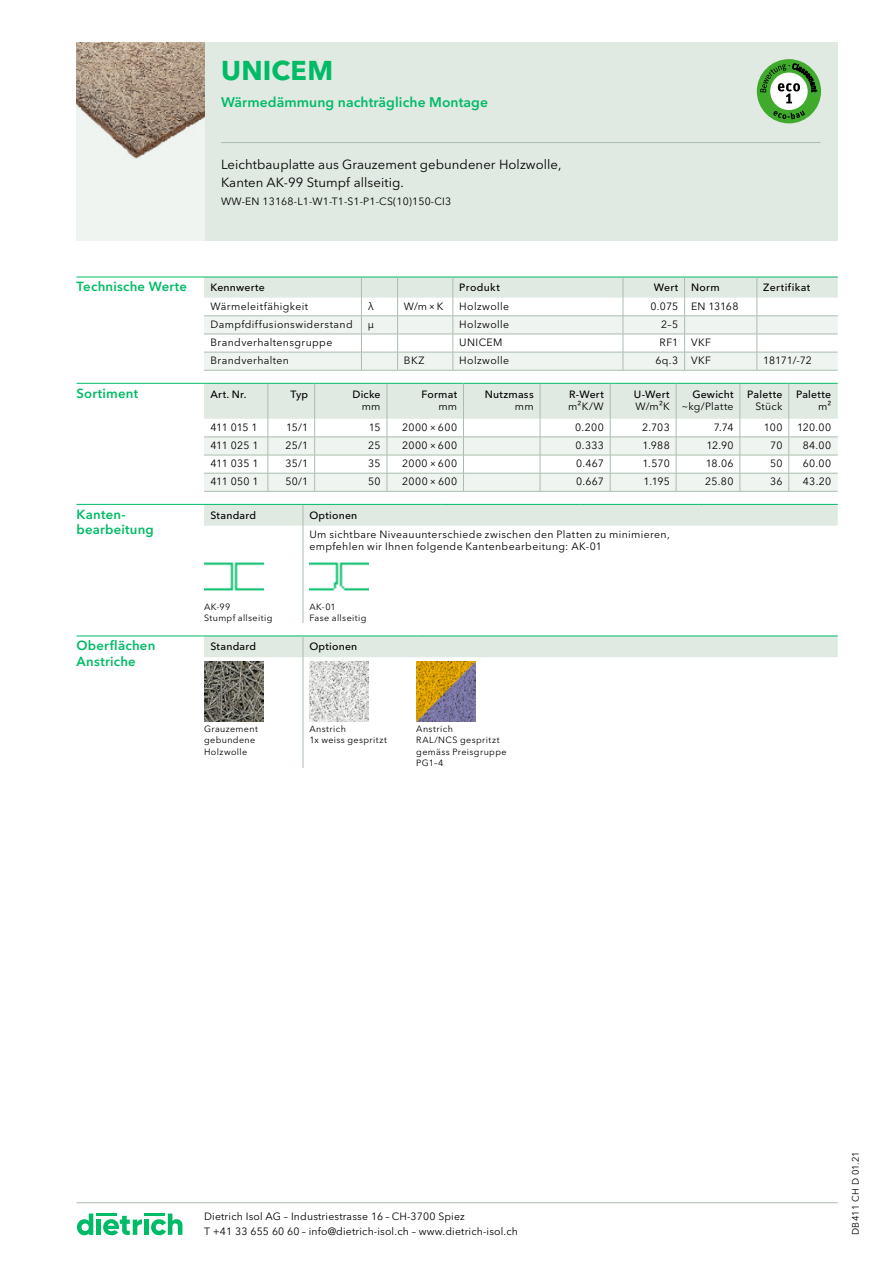
<style>
.page{position:relative;width:893px;height:1263px;background:#fff}
.page>*{position:absolute;margin:0;border:0;box-sizing:border-box;transform-origin:0 0}
.t1{font:700 27px "Avenir Next W1 G";letter-spacing:.01em;color:#0b6}
.t2{font:600 13.8px "Avenir Next W1 G";letter-spacing:.005em;color:#0b6}
.t3{font:13.2px/18px "Avenir Next W1 G";letter-spacing:.005em;color:#000}
.t4{font:600 13.2px/15.8px "Avenir Next W1 G";letter-spacing:.015em;color:#0b6}
.t5{font:10.5px/12.5px "Avenir Next W1 G";letter-spacing:.03em;color:#000}
.t6{font:500 10.5px "Avenir Next W1 G";letter-spacing:.02em;color:#000}
.t7{font:10.5px "Avenir Next W1 G";color:#000}
.t8{font:500 10.5px "Avenir Next W1 G";letter-spacing:.04em;color:#000}
.t9{font:9.3px "Avenir Next W1 G";letter-spacing:.025em;color:#000}
.t10{font:9px/11.2px "Avenir Next W1 G";letter-spacing:.04em;color:#000}
</style>
<div class="page">
<div style="left:204px;top:43px;width:634px;height:198px;background:#e1e9e3"></div>
<img style="left:77px;top:43px;width:127px;height:198px">
<hr style="left:77px;top:277px;width:127px;height:1px;background:#0b6">
<hr style="left:204px;top:370px;width:157px;height:1px;background:#aabdad">
<hr style="left:361px;top:370px;width:37px;height:1px;background:#aabdad">
<hr style="left:398px;top:370px;width:55px;height:1px;background:#aabdad">
<hr style="left:453px;top:370px;width:170px;height:1px;background:#aabdad">
<hr style="left:623px;top:370px;width:62px;height:1px;background:#aabdad">
<hr style="left:685px;top:370px;width:72px;height:1px;background:#aabdad">
<svg style="left:204px;top:277px;width:634px;height:93px"></svg>
<hr style="left:757px;top:352px;width:81px;height:1px;background:#aabdad">
<hr style="left:757px;top:370px;width:81px;height:1px;background:#aabdad">
<hr style="left:77px;top:383px;width:127px;height:1px;background:#0b6">
<hr style="left:789px;top:491px;width:49px;height:1px;background:#aabdad">
<hr style="left:740px;top:491px;width:49px;height:1px;background:#aabdad">
<hr style="left:204px;top:491px;width:64px;height:1px;background:#aabdad">
<svg style="left:204px;top:383px;width:634px;height:108px"></svg>
<hr style="left:268px;top:491px;width:47px;height:1px;background:#aabdad">
<hr style="left:315px;top:491px;width:72px;height:1px;background:#aabdad">
<hr style="left:387px;top:491px;width:76px;height:1px;background:#aabdad">
<hr style="left:463px;top:491px;width:77px;height:1px;background:#aabdad">
<hr style="left:540px;top:491px;width:70px;height:1px;background:#aabdad">
<hr style="left:610px;top:491px;width:66px;height:1px;background:#aabdad">
<hr style="left:676px;top:491px;width:64px;height:1px;background:#aabdad">
<hr style="left:77px;top:504px;width:127px;height:1px;background:#0b6">
<svg style="left:204px;top:504px;width:634px;height:22px;background:#d8e7de"></svg>
<hr style="left:303px;top:526px;width:1px;height:30px;background:#aabdad">
<hr style="left:303px;top:556px;width:1px;height:43px;background:#aabdad">
<svg style="left:303px;top:599px;width:1px;height:24px"></svg>
<img style="left:204px;top:562px;width:60px;height:29px">
<img style="left:309px;top:562px;width:60px;height:29px">
<hr style="left:77px;top:635px;width:127px;height:1px;background:#0b6">
<hr style="left:204px;top:635px;width:99px;height:1px;background:#0b6">
<hr style="left:303px;top:635px;width:113px;height:1px;background:#0b6">
<hr style="left:416px;top:635px;width:107px;height:1px;background:#0b6">
<hr style="left:523px;top:635px;width:107px;height:1px;background:#0b6">
<hr style="left:630px;top:635px;width:107px;height:1px;background:#0b6">
<hr style="left:737px;top:635px;width:101px;height:1px;background:#0b6">
<div style="left:204px;top:636px;width:634px;height:21px;background:#e1e9e3"></div>
<hr style="left:303px;top:657px;width:1px;height:64px;background:#aabdad">
<hr style="left:303px;top:721px;width:1px;height:47px;background:#aabdad">
<img style="left:204px;top:661px;width:60px;height:60px">
<img style="left:309px;top:661px;width:60px;height:60px">
<img style="left:416px;top:661px;width:60px;height:60px">
<hr style="left:221px;top:142px;width:600px;height:1px;background:#aabdad">
<hr style="left:77px;top:1202px;width:761px;height:1px;background:#aabdad">
<svg style="left:77px;top:1213px;width:16px;height:22px"></svg>
<svg style="left:151px;top:1213px;width:31px;height:22px"></svg>
<div style="left:144px;top:1219px;width:5px;height:16px;background:#0b6"></div>
<hr style="left:144px;top:1213px;width:21px;height:3px;background:#0b6">
<div style="left:96px;top:1219px;width:5px;height:16px;background:#0b6"></div>
<hr style="left:96px;top:1213px;width:21px;height:3px;background:#0b6">
<svg style="left:103px;top:1216px;width:39px;height:19px"></svg>
<svg style="left:757px;top:59px;width:64px;height:64px"></svg>
<h1 class="t1" style="left:221px;top:49px;width:114px">UNICEM</h1>
<h2 class="t2" style="left:221px;top:91px;width:268px">Wärmedämmung nachträgliche Montage</h2>
<p class="t3" style="left:221px;top:154px;width:342px">Leichtbauplatte aus Grauzement gebundener Holzwolle,<br>Kanten AK-99 Stumpf allseitig.</p>
<p class="t5" style="left:221px;top:194px;width:232px">WW-EN 13168-L1-W1-T1-S1-P1-CS(10)150-CI3</p>
<p class="t4" style="left:77px;top:278px;width:112px">Technische Werte</p>
<p class="t6" style="left:210px;top:279px;width:56px">Kennwerte</p>
<p class="t6" style="left:459px;top:279px;width:42px">Produkt</p>
<p class="t6" style="left:654px;top:279px;width:68px">Wert Norm</p>
<p class="t8" style="left:763px;top:279px;width:48px">Zertifikat</p>
<p class="t5" style="left:210px;top:299px;width:99px">Wärmeleitfähigkeit</p>
<p class="t5" style="left:368px;top:299px;width:8px">λ</p>
<p class="t5" style="left:404px;top:299px;width:41px">W/m × K</p>
<p class="t5" style="left:459px;top:299px;width:51px">Holzwolle</p>
<p class="t7" style="left:651px;top:298px;width:89px">0.075 EN 13168</p>
<p class="t5" style="left:210px;top:317px;width:144px">Dampfdiffusionswiderstand</p>
<p class="t5" style="left:368px;top:317px;width:8px">μ</p>
<p class="t5" style="left:459px;top:317px;width:51px">Holzwolle</p>
<p class="t5" style="left:661px;top:317px;width:18px">2–5</p>
<p class="t5" style="left:210px;top:335px;width:123px">Brandverhaltensgruppe</p>
<p class="t5" style="left:459px;top:335px;width:45px">UNICEM</p>
<p class="t5" style="left:660px;top:335px;width:53px">RF1 VKF</p>
<p class="t5" style="left:210px;top:353px;width:80px">Brandverhalten</p>
<p class="t5" style="left:404px;top:353px;width:22px">BKZ</p>
<p class="t5" style="left:459px;top:353px;width:51px">Holzwolle</p>
<p class="t5" style="left:655px;top:353px;width:57px">6q.3 VKF</p>
<p class="t5" style="left:763px;top:353px;width:50px">18171/-72</p>
<p class="t4" style="left:77px;top:384px;width:63px">Sortiment</p>
<p class="t6" style="left:210px;top:386px;width:37px">Art. Nr.</p>
<p class="t6" style="left:291px;top:386px;width:19px">Typ</p>
<p class="t6" style="left:352px;top:386px;width:30px">Dicke</p>
<p class="t5" style="left:362px;top:399px;width:20px">mm</p>
<p class="t6" style="left:692px;top:386px;width:43px">Gewicht</p>
<p class="t5" style="left:682px;top:399px;width:53px">~kg/Platte</p>
<p class="t6" style="left:747px;top:386px;width:37px">Palette</p>
<p class="t5" style="left:755px;top:399px;width:28px">Stück</p>
<p class="t6" style="left:796px;top:386px;width:37px">Palette</p>
<p class="t5" style="left:818px;top:399px;width:15px">m²</p>
<p class="t6" style="left:421px;top:386px;width:37px">Format</p>
<p class="t5" style="left:438px;top:399px;width:20px">mm</p>
<p class="t6" style="left:485px;top:386px;width:50px">Nutzmass</p>
<p class="t5" style="left:515px;top:399px;width:20px">mm</p>
<p class="t6" style="left:569px;top:386px;width:36px">R-Wert</p>
<p class="t5" style="left:568px;top:399px;width:37px">m²K/W</p>
<p class="t6" style="left:634px;top:386px;width:37px">U-Wert</p>
<p class="t5" style="left:636px;top:399px;width:36px">W/m²K</p>
<p class="t5" style="left:210px;top:420px;width:49px">411 015 1</p>
<p class="t5" style="left:286px;top:420px;width:24px">15/1</p>
<p class="t5" style="left:369px;top:420px;width:13px">15</p>
<p class="t5" style="left:402px;top:420px;width:57px">2000 × 600</p>
<p class="t5" style="left:575px;top:420px;width:30px">0.200</p>
<p class="t5" style="left:642px;top:420px;width:29px">2.703</p>
<p class="t5" style="left:714px;top:420px;width:21px">7.74</p>
<p class="t5" style="left:764px;top:420px;width:20px">100</p>
<p class="t5" style="left:797px;top:420px;width:36px">120.00</p>
<p class="t5" style="left:210px;top:438px;width:49px">411 025 1</p>
<p class="t5" style="left:286px;top:438px;width:24px">25/1</p>
<p class="t5" style="left:368px;top:438px;width:14px">25</p>
<p class="t5" style="left:402px;top:438px;width:57px">2000 × 600</p>
<p class="t5" style="left:575px;top:438px;width:30px">0.333</p>
<p class="t5" style="left:642px;top:438px;width:29px">1.988</p>
<p class="t5" style="left:706px;top:438px;width:29px">12.90</p>
<p class="t5" style="left:770px;top:438px;width:14px">70</p>
<p class="t5" style="left:803px;top:438px;width:30px">84.00</p>
<p class="t5" style="left:211px;top:456px;width:50px">411 035 1</p>
<p class="t5" style="left:286px;top:456px;width:24px">35/1</p>
<p class="t5" style="left:368px;top:456px;width:14px">35</p>
<p class="t5" style="left:402px;top:456px;width:57px">2000 × 600</p>
<p class="t5" style="left:576px;top:456px;width:29px">0.467</p>
<p class="t5" style="left:642px;top:456px;width:29px">1.570</p>
<p class="t5" style="left:706px;top:456px;width:29px">18.06</p>
<p class="t5" style="left:770px;top:456px;width:14px">50</p>
<p class="t5" style="left:803px;top:456px;width:30px">60.00</p>
<p class="t5" style="left:211px;top:474px;width:50px">411 050 1</p>
<p class="t5" style="left:286px;top:474px;width:24px">50/1</p>
<p class="t5" style="left:368px;top:474px;width:14px">50</p>
<p class="t5" style="left:402px;top:474px;width:57px">2000 × 600</p>
<p class="t5" style="left:576px;top:474px;width:29px">0.667</p>
<p class="t5" style="left:644px;top:474px;width:28px">1.195</p>
<p class="t5" style="left:705px;top:474px;width:30px">25.80</p>
<p class="t5" style="left:770px;top:474px;width:14px">36</p>
<p class="t5" style="left:803px;top:474px;width:30px">43.20</p>
<p class="t4" style="left:77px;top:505px;width:79px">Kanten&shy;bearbei tung</p>
<p class="t6" style="left:210px;top:507px;width:47px">Standard</p>
<p class="t6" style="left:309px;top:507px;width:50px">Optionen</p>
<p class="t5" style="left:309px;top:527px;width:362px">Um sichtbare Niveauunterschiede zwischen den Platten zu minimieren, empfehlen wir Ihnen folgende Kantenbearbeitung: AK-01</p>
<p class="t10" style="left:204px;top:600px;width:70px">AK-99<br>Stumpf allseitig</p>
<p class="t10" style="left:309px;top:600px;width:59px">AK-01<br>Fase allseitig</p>
<p class="t4" style="left:77px;top:636px;width:80px">Oberflächen<br>Anstriche</p>
<p class="t6" style="left:210px;top:638px;width:47px">Standard</p>
<p class="t6" style="left:309px;top:638px;width:50px">Optionen</p>
<p class="t10" style="left:204px;top:722px;width:55px">Grauzement gebundene<br>Holzwolle</p>
<p class="t10" style="left:309px;top:722px;width:79px">Anstrich<br>1x weiss gespritzt</p>
<p class="t10" style="left:416px;top:722px;width:92px">Anstrich<br>RAL/NCS gespritzt gemäss Preisgruppe<br>PG1–4</p>
<p class="t5" style="left:204px;top:1208px;width:315px;line-height:14.4px">Dietrich Isol AG – Industriestrasse 16 – CH-3700 Spiez<br>T +41 33 655 60 60 – info@dietrich-isol.ch – www.dietrich-isol.ch</p>
<p class="t5" style="left:204px;top:1209px;width:118px">Nachträgliche Montage</p>
<p class="t9" style="left:848px;top:1235px;width:85px;rotate:-90deg">DB411 CH D 01.21</p>
</div>
